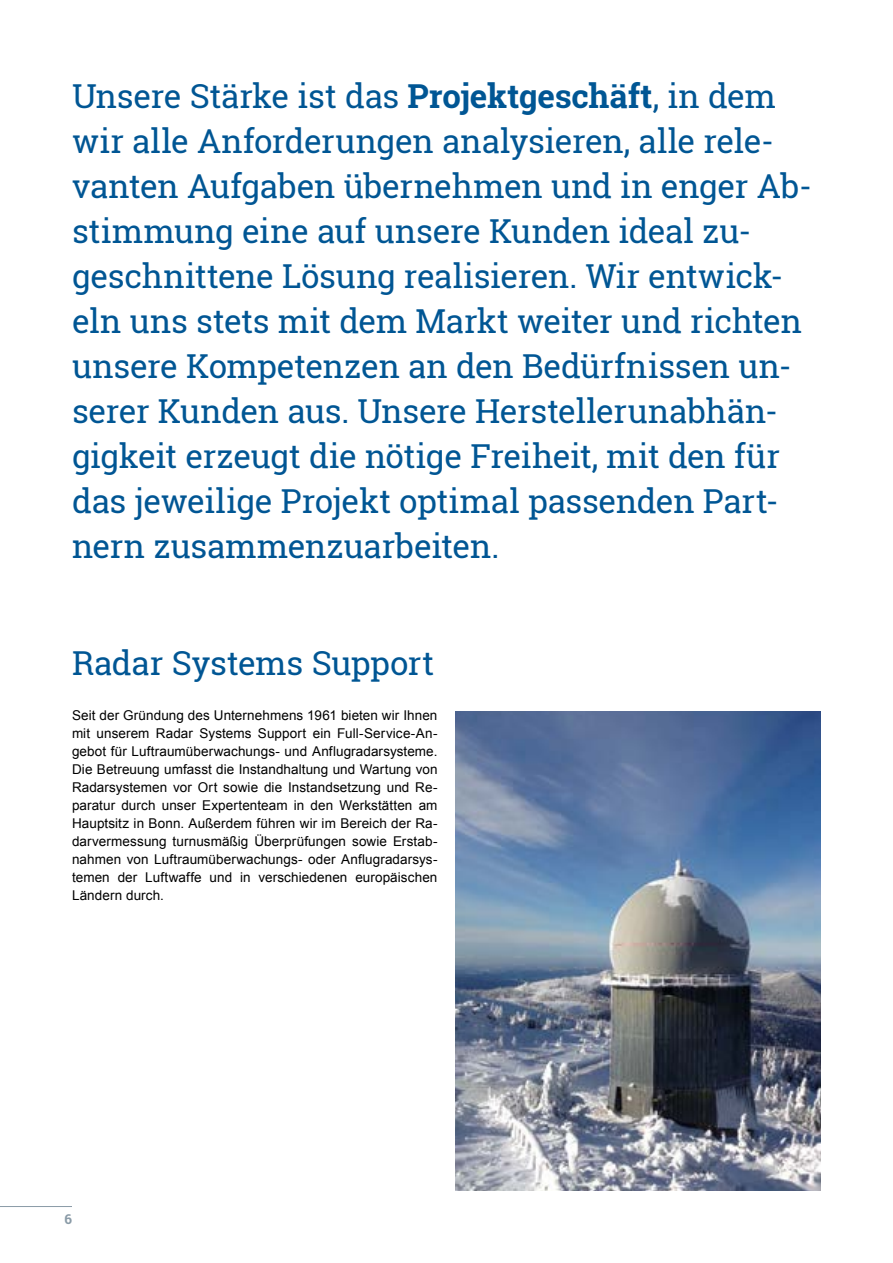
<style>
.page{position:relative;width:893px;height:1263px;background:#fff}
.page>*{position:absolute;margin:0;border:0;box-sizing:border-box;transform-origin:0 0}
.t1{font:33px/45px "Roboto Slab";letter-spacing:-.01em;color:#005694}
.t2{font:13.5px/18px "Arial";letter-spacing:.005em;color:#000;text-align:justify}
.t3{font:700 13.5px "Roboto Slab";color:#8a9ba7}
.s1{font-weight:700}
</style>
<div class="page">
<hr style="left:0;top:1206px;width:72px;height:1px;background:#8a9ba7">
<img style="left:455px;top:711px;width:366px;height:480px">
<p class="t1" style="left:72px;top:73px;width:741px">Unsere Stärke ist das <span class="s1">Projektgeschäft</span>, in dem wir alle Anforderungen analysieren, alle rele&shy;vanten Aufgaben übernehmen und in enger Ab&shy;stimmung eine auf unsere Kunden ideal zu&shy;geschnittene Lösung realisieren. Wir entwick&shy;eln uns stets mit dem Markt weiter und richten unsere Kompetenzen an den Bedürfnissen un&shy;serer Kunden aus. Unsere Herstellerunabhän&shy;gigkeit erzeugt die nötige Freiheit, mit den für das jeweilige Projekt optimal passenden Part&shy;nern zusammenzuarbeiten.</p>
<h1 class="t1" style="left:72px;top:640px;width:364px">Radar Systems Support</h1>
<p class="t2" style="left:72px;top:706px;width:367px">Seit der Gründung des Unternehmens 1961 bieten wir Ihnen mit unserem Radar Systems Support ein Full-Service-An&shy;gebot für Luftraumüberwachungs- und Anflugradarsysteme.<br>Die Betreuung umfasst die Instandhaltung und Wartung von Radarsystemen vor Ort sowie die Instandsetzung und Re&shy;paratur durch unser Expertenteam in den Werkstätten am Hauptsitz in Bonn. Außerdem führen wir im Bereich der Ra&shy;darvermessung turnusmäßig Überprüfungen sowie Erstab&shy;nahmen von Luftraumüberwachungs- oder Anflugradarsys&shy;temen der Luftwaffe und in verschiedenen europäischen Ländern durch.</p>
<p class="t3" style="left:64px;top:1209px;width:9px">6</p>
</div>
